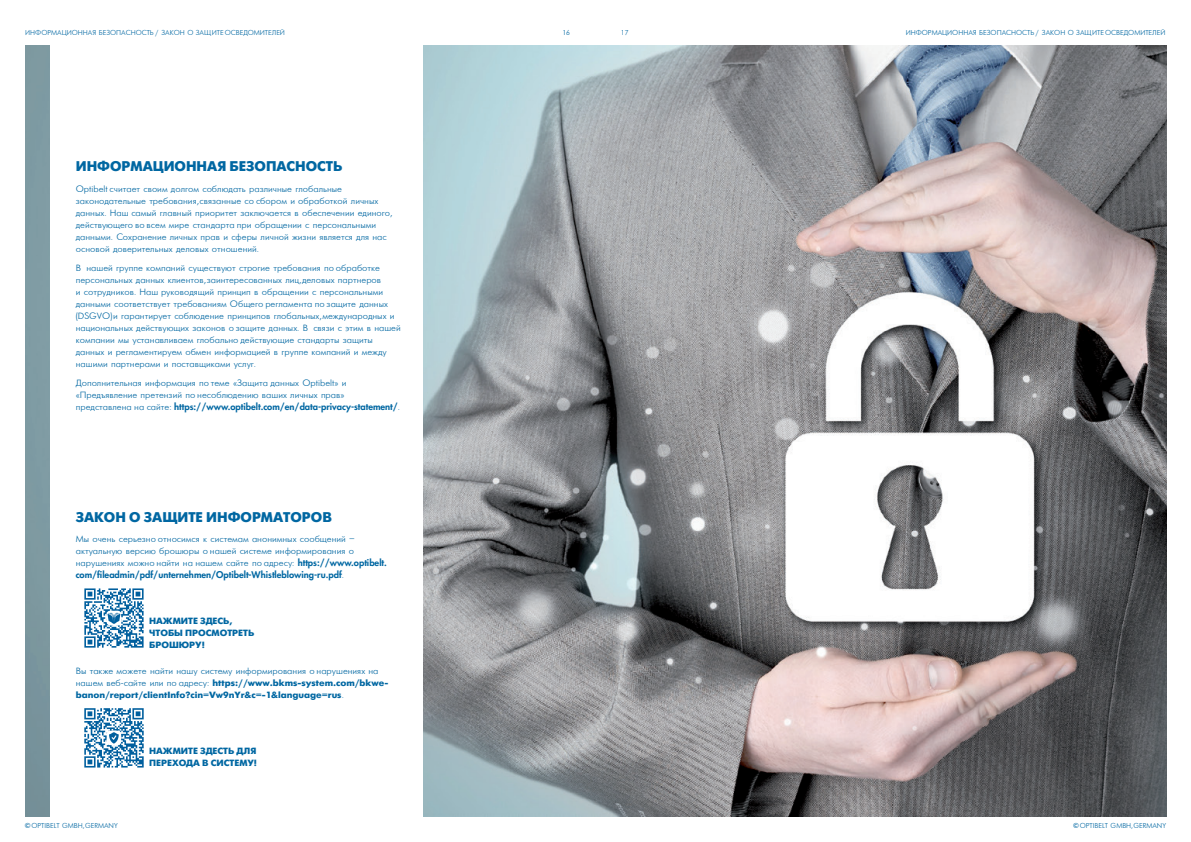
<style>
.page{position:relative;width:1191px;height:842px;background:#fff}
.page>*{position:absolute;margin:0;border:0;box-sizing:border-box;transform-origin:0 0}
.t1{font:700 14px "Futura Futuris C";color:#0067a2}
.t2{font:9px/12px "Futuris";color:#0067a2;scale:1.04 1}
.t3{font:700 9px/12px "Futura Futuris C";color:#0067a2;scale:1.04 1}
.t4{font:800 9px "Futura Com";color:#0067a2;scale:1.04 1}
.t5{font:7px "Futuris";color:#0067a2}
.s1{font-family:"Futuris";font-weight:400}
.s2{font-family:"Futura Com";font-weight:800}
</style>
<div class="page">
<img style="left:25px;top:46px;width:1141px;height:771px">
<div style="left:51px;top:38px;width:372px;height:784px;background:#fff"></div>
<svg style="left:84px;top:588px;width:60px;height:60px"></svg>
<svg style="left:84px;top:767px;width:60px;height:1px"></svg>
<svg style="left:84px;top:708px;width:60px;height:59px"></svg>
<p class="t5" style="left:25px;top:29px;width:261px">ИНФОРМАЦИОННАЯ БЕЗОПАСНОСТЬ / ЗАКОН О ЗАЩИТЕ ОСВЕДОМИТЕЛЕЙ</p>
<p class="t5" style="left:905px;top:29px;width:261px">ИНФОРМАЦИОННАЯ БЕЗОПАСНОСТЬ / ЗАКОН О ЗАЩИТЕ ОСВЕДОМИТЕЛЕЙ</p>
<p class="t5" style="left:562px;top:29px;width:9px">16</p>
<p class="t5" style="left:621px;top:29px;width:9px">17</p>
<h1 class="t1" style="left:76px;top:159px;width:268px">ИНФОРМАЦИОННАЯ БЕЗОПАСНОСТЬ</h1>
<p class="t2" style="left:76px;top:183px;width:306px">Optibelt считает своим долгом соблюдать различные глобальные законодательные требования,связанные со сбором и обработкой личных данных. Наш самый главный приоритет заключается в обеспечении единого, действующего во всем мире стандарта при обращении с персональными данными. Сохранение личных прав и сферы личной жизни является для нас основой доверительных деловых отношений.</p>
<p class="t2" style="left:76px;top:262px;width:314px">В нашей группе компаний существуют строгие требования по обработке персональных данных клиентов,заинтересованных лиц,деловых партнеров<br>и сотрудников. Наш руководящий принцип в обращении с персональными данными соответствует требованиям Общего регламента по защите данных (DSGVO) и гарантирует соблюдение принципов глобальных,международных и национальных действующих законов о защите данных. В связи с этим в нашей компании мы устанавливаем глобально действующие стандарты защиты данных и регламентируем обмен информацией в группе компаний и между нашими партнерами и поставщиками услуг.</p>
<p class="t2" style="left:76px;top:377px;width:262px">Дополнительная информация по теме «Защита данных Optibelt» и «Предъявление претензий по несоблюдению ваших личных прав»</p>
<p class="t4" style="left:76px;top:400px;width:313px"><span class="s1">представлена на сайте:</span> https://www.optibelt.com/en/data-privacy-statement/<span class="s1">.</span></p>
<h1 class="t1" style="left:76px;top:509px;width:257px">ЗАКОН О ЗАЩИТЕ ИНФОРМАТОРОВ</h1>
<p class="t2" style="left:76px;top:534px;width:300px">Мы очень серьезно относимся к системам анонимных сообщений – актуальную версию брошюры о нашей системе информирования о нарушениях можно найти на нашем сайте по адресу: <span class="s2">https://www.optibelt.</span></p>
<p class="t4" style="left:76px;top:568px;width:259px">com/fileadmin/pdf/unternehmen/Optibelt-Whistleblowing-ru.pdf<span class="s1">.</span></p>
<p class="t3" style="left:149px;top:615px;width:103px">НАЖМИТЕ ЗДЕСЬ,<br>ЧТОБЫ ПРОСМОТРЕТЬ<br>БРОШЮРУ!</p>
<p class="t2" style="left:76px;top:665px;width:293px">Вы также можете найти нашу систему информирования о нарушениях на</p>
<p class="t3" style="left:76px;top:677px;width:302px"><span class="s1">нашем веб-сайте или по адресу:</span> https://www.bkms-system.com/bkwe&shy;banon/report/clientInfo?cin=Vw9nYr&amp;c=-1&amp;language=rus<span class="s1">.</span></p>
<p class="t5" style="left:25px;top:822px;width:94px">© OPTIBELT GMBH,GERMANY</p>
<p class="t3" style="left:149px;top:745px;width:105px">НАЖМИТЕ ЗДЕСТЬ ДЛЯ<br>ПЕРЕХОДА В СИСТЕМУ!</p>
<p class="t5" style="left:1073px;top:822px;width:94px">© OPTIBELT GMBH,GERMANY</p>
</div>
